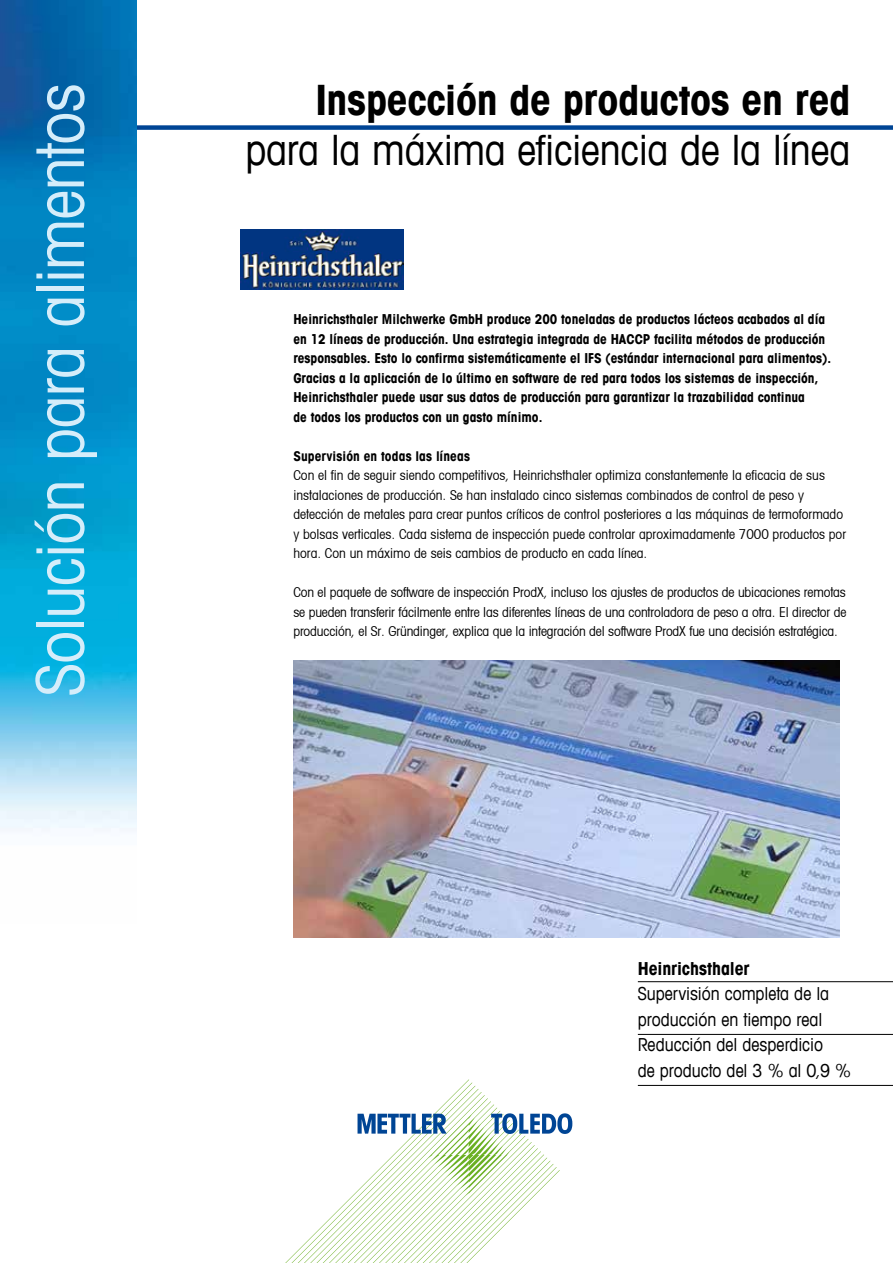
<style>
.page{position:relative;width:893px;height:1263px;background:#fff}
.page>*{position:absolute;margin:0;border:0;box-sizing:border-box;transform-origin:0 0}
.t1{font:condensed 66px "Avant Garde Com";letter-spacing:-.015em;color:#d5edfa}
.t2{font:condensed 42px "Avant Garde Com";letter-spacing:-.01em;color:#000}
.t3{font:700 condensed 42px "Avant Garde Com";letter-spacing:-.005em;color:#000}
.t4{font:condensed 18px/25.5px "Avant Garde Com";color:#000}
.t5{font:700 condensed 18px "Avant Garde Com";letter-spacing:-.005em;color:#000}
.t6{font:condensed 13.5px/19.5px "Avant Garde";color:#000}
.t7{font:700 condensed 13.5px/19.5px "Avant Garde";color:#000}
.t8{font:700 condensed 13.5px "Avant Garde Com";letter-spacing:.01em;color:#000}
</style>
<div class="page">
<hr style="left:638px;top:981px;width:255px;height:1px;background:#000">
<hr style="left:638px;top:1034px;width:255px;height:1px;background:#000">
<hr style="left:638px;top:1085px;width:255px;height:1px;background:#000">
<div style="left:136px;top:125px;width:757px;height:5px;background:#004595"></div>
<img style="left:0;top:0;width:136px;height:831px">
<img style="left:240px;top:230px;width:164px;height:59px">
<img style="left:293px;top:661px;width:547px;height:276px">
<svg style="left:285px;top:1079px;width:287px;height:184px"></svg>
<h1 class="t1" style="left:19px;top:696px;width:615px;rotate:-90deg">Solución para alimentos</h1>
<h2 class="t3" style="left:315px;top:73px;width:537px">Inspección de productos en red</h2>
<h2 class="t2" style="left:245px;top:124px;width:607px">para la máxima eficiencia de la línea</h2>
<p class="t7" style="left:293px;top:309px;width:539px">Heinrichsthaler Milchwerke GmbH produce 200 toneladas de productos lácteos acabados al día en 12 líneas de producción. Una estrategia integrada de HACCP facilita métodos de producción responsables. Esto lo confirma sistemáticamente el IFS (estándar internacional para alimentos).<br>Gracias a la aplicación de lo último en software de red para todos los sistemas de inspección, Heinrichsthaler puede usar sus datos de producción para garantizar la trazabilidad continua<br>de todos los productos con un gasto mínimo.</p>
<p class="t8" style="left:293px;top:447px;width:178px">Supervisión en todas las líneas</p>
<p class="t6" style="left:293px;top:465px;width:554px">Con el fin de seguir siendo competitivos, Heinrichsthaler optimiza constantemente la eficacia de sus instalaciones de producción. Se han instalado cinco sistemas combinados de control de peso y detección de metales para crear puntos críticos de control posteriores a las máquinas de termoformado y bolsas verticales. Cada sistema de inspección puede controlar aproximadamente 7000 productos por hora. Con un máximo de seis cambios de producto en cada línea.</p>
<p class="t6" style="left:293px;top:582px;width:554px;text-align:justify">Con el paquete de software de inspección ProdX, incluso los ajustes de productos de ubicaciones remotas se pueden transferir fácilmente entre las diferentes líneas de una controladora de peso a otra. El director de producción, el Sr. Gründinger, explica que la integración del software ProdX fue una decisión estratégica.</p>
<h3 class="t5" style="left:638px;top:956px;width:113px">Heinrichsthaler</h3>
<h3 class="t4" style="left:638px;top:980px;width:215px">Supervisión completa de la producción en tiempo real<br>Reducción del desperdicio<br>de producto del 3 % al 0,9 %</h3>
</div>
